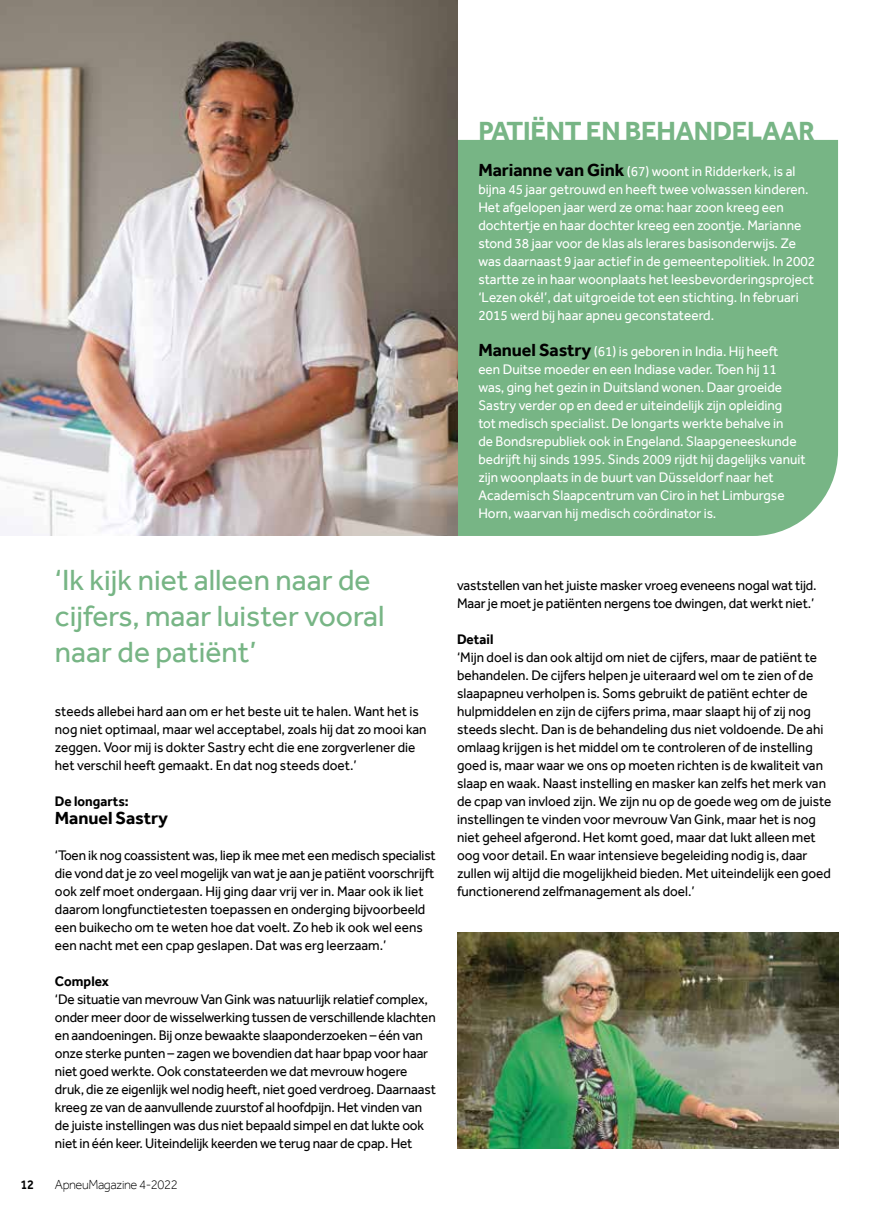
<style>
.page{position:relative;width:893px;height:1212px;background:#fff}
.page>*{position:absolute;margin:0;border:0;box-sizing:border-box;transform-origin:0 0}
.t1{font:30px/36px "Effra";color:#77b585}
.t2{font:700 27px "Effra";letter-spacing:-.01em;color:#77b585}
.t3{font:700 18px "Effra";letter-spacing:-.005em;color:#000}
.t4{font:14.25px/18px "Effra";color:#000;scale:.95 1}
.t5{font:14.25px/18px "Effra";color:#fff;scale:.95 1}
.t6{font:700 14.25px "Effra";color:#000;scale:.95 1}
.t7{font:300 13.5px "Effra";letter-spacing:-.03em;color:#000;scale:.95 1}
.t8{font:500 13.5px "Effra";color:#000;scale:.95 1}
.s1{font-weight:700;font-size:18px;color:#000}
</style>
<div class="page">
<div style="left:457px;top:140px;width:381px;height:396px;background:#77b585"></div>
<img style="left:0;top:0;width:457px;height:536px">
<img style="left:457px;top:932px;width:381px;height:216px">
<h2 class="t2" style="left:478px;top:114px;width:338px">PATIËNT EN BEHANDELAAR</h2>
<p class="t5" style="left:478px;top:162px;width:356px"><span class="s1">Marianne van Gink</span> (67) woont in Ridderkerk, is al bijna 45 jaar getrouwd en heeft twee volwassen kinderen.<br>Het afgelopen jaar werd ze oma: haar zoon kreeg een dochtertje en haar dochter kreeg een zoontje. Marianne stond 38 jaar voor de klas als lerares basisonderwijs. Ze was daarnaast 9 jaar actief in de gemeentepolitiek. In 2002 startte ze in haar woonplaats het leesbevorderingsproject ‘Lezen oké!’, dat uitgroeide tot een stichting. In februari 2015 werd bij haar apneu geconstateerd.</p>
<p class="t5" style="left:478px;top:342px;width:346px"><span class="s1">Manuel Sastry</span> (61) is geboren in India. Hij heeft<br>een Duitse moeder en een Indiase vader. Toen hij 11 was, ging het gezin in Duitsland wonen. Daar groeide Sastry verder op en deed er uiteindelijk zijn opleiding<br>tot medisch specialist. De longarts werkte behalve in<br>de Bondsrepubliek ook in Engeland. Slaapgeneeskunde bedrijft hij sinds 1995. Sinds 2009 rijdt hij dagelijks vanuit zijn woonplaats in de buurt van Düsseldorf naar het Academisch Slaapcentrum van Ciro in het Limburgse Horn, waarvan hij medisch coördinator is.</p>
<h1 class="t1" style="left:55px;top:562px;width:331px">‘Ik kijk niet alleen naar de cijfers, maar luister vooral naar de patiënt’</h1>
<p class="t4" style="left:457px;top:576px;width:380px">vaststellen van het juiste masker vroeg eveneens nogal wat tijd.<br>Maar je moet je patiënten nergens toe dwingen, dat werkt niet.’</p>
<p class="t6" style="left:457px;top:630px;width:40px">Detail</p>
<p class="t4" style="left:457px;top:648px;width:396px">‘Mijn doel is dan ook altijd om niet de cijfers, maar de patiënt te behandelen. De cijfers helpen je uiteraard wel om te zien of de slaapapneu verholpen is. Soms gebruikt de patiënt echter de hulpmiddelen en zijn de cijfers prima, maar slaapt hij of zij nog steeds slecht. Dan is de behandeling dus niet voldoende. De ahi omlaag krijgen is het middel om te controleren of de instelling goed is, maar waar we ons op moeten richten is de kwaliteit van slaap en waak. Naast instelling en masker kan zelfs het merk van de cpap van invloed zijn. We zijn nu op de goede weg om de juiste instellingen te vinden voor mevrouw Van Gink, maar het is nog niet geheel afgerond. Het komt goed, maar dat lukt alleen met oog voor detail. En waar intensieve begeleiding nodig is, daar zullen wij altijd die mogelijkheid bieden. Met uiteindelijk een goed functionerend zelfmanagement als doel.’</p>
<p class="t4" style="left:55px;top:702px;width:393px">steeds allebei hard aan om er het beste uit te halen. Want het is nog niet optimaal, maar wel acceptabel, zoals hij dat zo mooi kan zeggen. Voor mij is dokter Sastry echt die ene zorgverlener die het verschil heeft gemaakt. En dat nog steeds doet.’</p>
<p class="t6" style="left:55px;top:792px;width:79px">De longarts:</p>
<p class="t3" style="left:55px;top:807px;width:115px">Manuel Sastry</p>
<p class="t4" style="left:55px;top:846px;width:402px">‘Toen ik nog coassistent was, liep ik mee met een medisch specialist die vond dat je zo veel mogelijk van wat je aan je patiënt voorschrijft ook zelf moet ondergaan. Hij ging daar vrij ver in. Maar ook ik liet daarom longfunctietesten toepassen en onderging bijvoorbeeld een buikecho om te weten hoe dat voelt. Zo heb ik ook wel eens een nacht met een cpap geslapen. Dat was erg leerzaam.’</p>
<p class="t6" style="left:55px;top:972px;width:58px">Complex</p>
<p class="t4" style="left:55px;top:990px;width:402px">‘De situatie van mevrouw Van Gink was natuurlijk relatief complex, onder meer door de wisselwerking tussen de verschillende klachten en aandoeningen. Bij onze bewaakte slaaponderzoeken – één van onze sterke punten – zagen we bovendien dat haar bpap voor haar niet goed werkte. Ook constateerden we dat mevrouw hogere druk, die ze eigenlijk wel nodig heeft, niet goed verdroeg. Daarnaast kreeg ze van de aanvullende zuurstof al hoofdpijn. Het vinden van de juiste instellingen was dus niet bepaald simpel en dat lukte ook niet in één keer. Uiteindelijk keerden we terug naar de cpap. Het</p>
<p class="t8" style="left:21px;top:1176px;width:16px">12</p>
<p class="t7" style="left:55px;top:1176px;width:131px">ApneuMagazine 4-2022</p>
</div>
